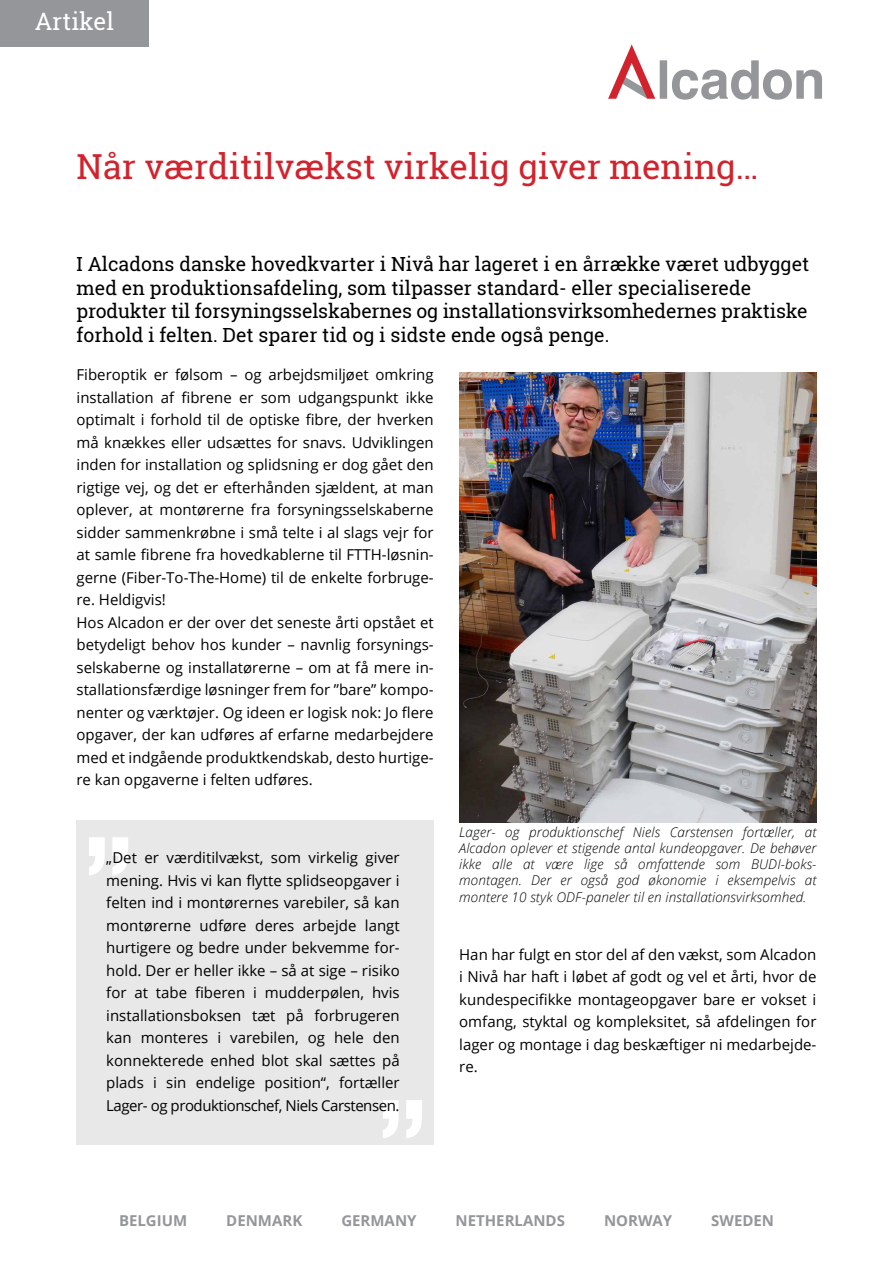
<style>
.page{position:relative;width:893px;height:1263px;background:#fff}
.page>*{position:absolute;margin:0;border:0;box-sizing:border-box;transform-origin:0 0}
.t1{font:34.5px "Roboto Slab";color:#d1232d}
.t2{font:24px "Roboto Slab";color:#fff}
.t3{font:19.5px/23.4px "Roboto Slab";color:#000}
.t4{font:15px/22.5px "Open Sans";color:#000;text-align:justify}
.t5{font:700 15px "Open Sans";color:#949699}
.t6{font:italic 300 13.5px/16.2px "Open Sans";letter-spacing:.01em;color:#000;text-align:justify}
</style>
<div class="page">
<div style="left:77px;top:821px;width:357px;height:324px;background:#e8e8e9"></div>
<svg style="left:608px;top:44px;width:214px;height:55px"></svg>
<img style="left:459px;top:372px;width:357px;height:450px">
<svg style="left:89px;top:837px;width:39px;height:38px"></svg>
<svg style="left:383px;top:1100px;width:39px;height:38px"></svg>
<div style="left:0;top:0;width:149px;height:47px;background:#949699"></div>
<h2 class="t2" style="left:35px;top:5px;width:81px">Artikel</h2>
<h1 class="t1" style="left:77px;top:143px;width:683px">Når værditilvækst virkelig giver mening…</h1>
<p class="t3" style="left:77px;top:252px;width:734px">I Alcadons danske hovedkvarter i Nivå har lageret i en årrække været udbygget med en produktionsafdeling, som tilpasser standard- eller specialiserede produkter til forsyningsselskabernes og installationsvirksomhedernes praktiske forhold i felten. Det sparer tid og i sidste ende også penge.</p>
<p class="t4" style="left:77px;top:363px;width:359px;text-align:left">Fiberoptik er følsom – og arbejdsmiljøet omkring installation af fibrene er som udgangspunkt ikke optimalt i forhold til de optiske fibre, der hverken må knækkes eller udsættes for snavs. Udviklingen inden for installation og splidsning er dog gået den rigtige vej, og det er efterhånden sjældent, at man oplever, at montørerne fra forsyningsselskaberne sidder sammenkrøbne i små telte i al slags vejr for at samle fibrene fra hovedkablerne til FTTH-løsnin&shy;gerne (Fiber-To-The-Home) til de enkelte forbruge&shy;re. Heldigvis!<br>Hos Alcadon er der over det seneste årti opstået et betydeligt behov hos kunder – navnlig forsynings&shy;selskaberne og installatørerne – om at få mere in&shy;stallationsfærdige løsninger frem for ”bare” kompo&shy;nenter og værktøjer. Og ideen er logisk nok: Jo flere opgaver, der kan udføres af erfarne medarbejdere med et indgående produktkendskab, desto hurtige&shy;re kan opgaverne i felten udføres.</p>
<p class="t4" style="left:106px;top:846px;width:295px">„Det er værditilvækst, som virkelig giver mening. Hvis vi kan flytte splidseopgaver i felten ind i montørernes varebiler, så kan montørerne udføre deres arbejde langt hurtigere og bedre under bekvemme for&shy;hold. Der er heller ikke – så at sige – risiko for at tabe fiberen i mudderpølen, hvis installationsboksen tæt på forbrugeren kan monteres i varebilen, og hele den konnekterede enhed blot skal sættes på plads i sin endelige position“, fortæller Lager- og produktionschef, Niels Carstensen.</p>
<p class="t6" style="left:459px;top:823px;width:359px">Lager- og produktionschef Niels Carstensen fortæller, at Alcadon oplever et stigende antal kundeopgaver. De behøver ikke alle at være lige så omfattende som BUDI-boks&shy;montagen. Der er også god økonomie i eksempelvis at montere 10 styk ODF-paneler til en installationsvirksomhed.</p>
<p class="t4" style="left:459px;top:943px;width:359px">Han har fulgt en stor del af den vækst, som Alcadon i Nivå har haft i løbet af godt og vel et årti, hvor de kundespecifikke montageopgaver bare er vokset i omfang, styktal og kompleksitet, så afdelingen for lager og montage i dag beskæftiger ni medarbejde&shy;re.</p>
<p class="t5" style="left:119px;top:1209px;width:70px">BELGIUM</p>
<p class="t5" style="left:226px;top:1209px;width:78px">DENMARK</p>
<p class="t5" style="left:341px;top:1209px;width:77px">GERMANY</p>
<p class="t5" style="left:456px;top:1209px;width:111px">NETHERLANDS</p>
<p class="t5" style="left:604px;top:1209px;width:70px">NORWAY</p>
<p class="t5" style="left:711px;top:1209px;width:64px">SWEDEN</p>
</div>
